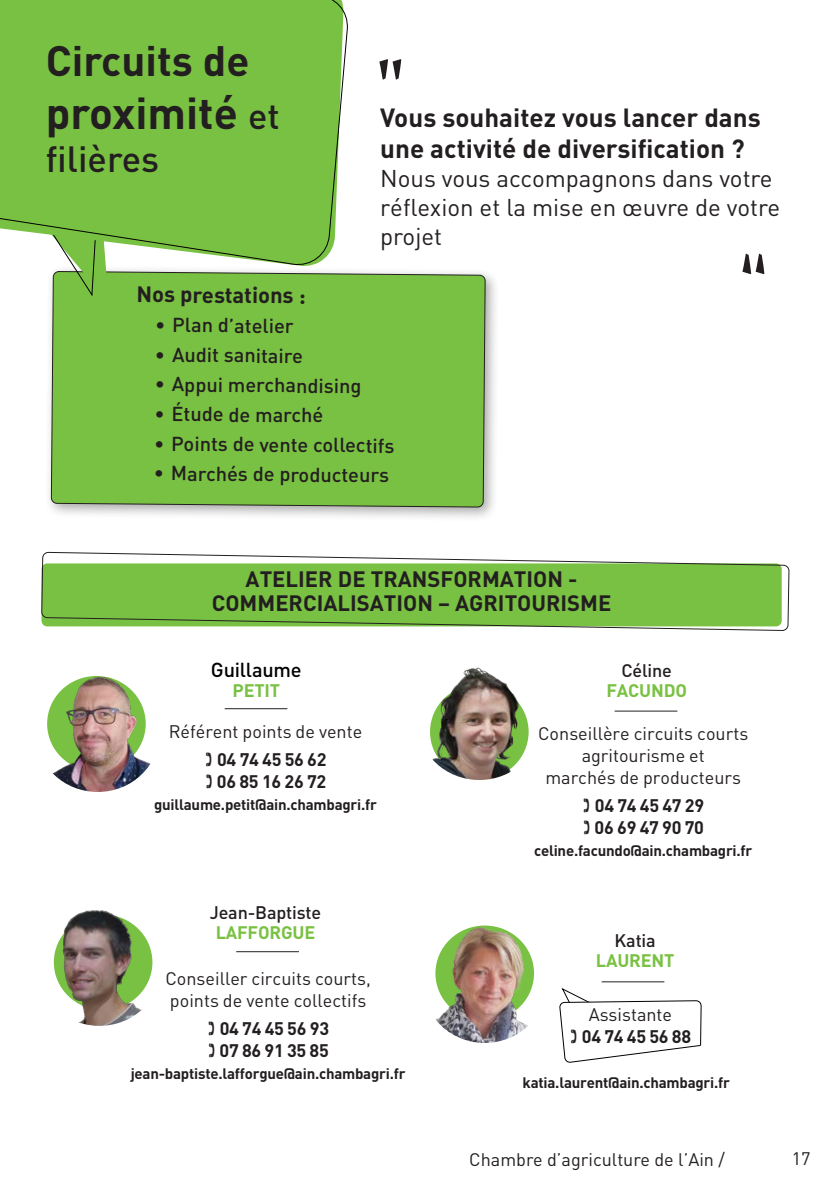
<style>
.page{position:relative;width:840px;height:1191px;background:#fff}
.page>*{position:absolute;margin:0;border:0;box-sizing:border-box;transform-origin:0 0}
.t1{font:700 72px "Minion Pro";color:#231f20}
.t2{font:700 44px "DIN";color:#231f20}
.t3{font:700 42px "DIN";color:#231f20}
.t4{font:500 36px "DIN";color:#231f20}
.t5{font:700 26px/31.2px "DIN";color:#231f20}
.t6{font:24px/28.8px "DIN";color:#231f20}
.t7{font:700 22px/24px "DIN";color:#231f20;text-align:center}
.t8{font:22px "DIN Bold Alternate";color:#231f20}
.t9{font:500 20px "DIN";color:#231f20}
.t10{font:500 20px "DIN";letter-spacing:-.01em;color:#000}
.t11{font:18px "DIN";color:#231f20}
.t12{font:700 18px "DIN";letter-spacing:-.015em;color:#231f20}
.t13{font:500 18px/20px "DIN";letter-spacing:-.01em;color:#231f20;text-align:center}
.t14{font:700 18px "DIN";letter-spacing:-.01em;color:#79c142}
.t15{font:700 15px "DIN";letter-spacing:-.015em;color:#231f20}
.s1{font-weight:500;font-size:36px}
.s2{font-weight:700;color:#79c142}
</style>
<div class="page">
<img style="left:435px;top:926px;width:99px;height:117px">
<img style="left:53px;top:910px;width:100px;height:116px">
<img style="left:430px;top:667px;width:99px;height:113px">
<img style="left:47px;top:676px;width:104px;height:116px">
<div style="left:44px;top:264px;width:456px;height:258px;background:#231f20;opacity:.39"></div>
<div style="left:51px;top:264px;width:434px;height:233px;background:#79c142"></div>
<svg style="left:44px;top:268px;width:65px;height:34px"></svg>
<svg style="left:0;top:0;width:350px;height:268px;background:#84c552"></svg>
<hr style="left:224px;top:708px;width:63px;height:1px;background:#231f20">
<hr style="left:236px;top:951px;width:63px;height:1px;background:#231f20">
<hr style="left:614px;top:710px;width:63px;height:1px;background:#231f20">
<svg style="left:41px;top:497px;width:748px;height:134px"></svg>
<svg style="left:559px;top:981px;width:142px;height:82px"></svg>
<p class="t3" style="left:46px;top:33px;width:205px">Circuits de</p>
<p class="t2" style="left:46px;top:84px;width:235px">proximité <span class="s1">et</span></p>
<p class="t4" style="left:46px;top:136px;width:115px">filières</p>
<p class="t1" style="left:376px;top:36px;width:29px">"</p>
<p class="t5" style="left:380px;top:101px;width:382px">Vous souhaitez vous lancer dans une activité de diversification ?</p>
<p class="t6" style="left:380px;top:163px;width:401px">Nous vous accompagnons dans votre réflexion et la mise en œuvre de votre projet</p>
<p class="t8" style="left:137px;top:279px;width:171px;rotate:1deg">Nos prestations :</p>
<p class="t9" style="left:155px;top:311px;width:140px;rotate:1deg">• Plan d’atelier</p>
<p class="t9" style="left:155px;top:341px;width:149px;rotate:1deg">• Audit sanitaire</p>
<p class="t9" style="left:155px;top:370px;width:208px;rotate:1deg">• Appui merchandising</p>
<p class="t9" style="left:155px;top:400px;width:170px;rotate:1deg">• Étude de marché</p>
<p class="t9" style="left:154px;top:429px;width:241px;rotate:1deg">• Points de vente collectifs</p>
<p class="t9" style="left:154px;top:459px;width:236px;rotate:1deg">• Marchés de producteurs</p>
<p class="t7" style="left:212px;top:566px;width:401px">ATELIER DE TRANSFORMATION -<br>COMMERCIALISATION – AGRITOURISME</p>
<p class="t10" style="left:211px;top:657px;width:92px">Guillaume</p>
<p class="t14" style="left:232px;top:678px;width:49px">PETIT</p>
<p class="t11" style="left:169px;top:720px;width:195px">Référent points de vente</p>
<p class="t12" style="left:217px;top:747px;width:111px">04 74 45 56 62</p>
<p class="t12" style="left:217px;top:769px;width:111px">06 85 16 26 72</p>
<p class="t15" style="left:154px;top:794px;width:224px">guillaume.petit@ain.chambagri.fr</p>
<p class="t13" style="left:210px;top:902px;width:113px">Jean-Baptiste<br><span class="s2">LAFFORGUE</span></p>
<p class="t11" style="left:165px;top:967px;width:207px">Conseiller circuits courts,</p>
<p class="t11" style="left:170px;top:989px;width:198px">points de vente collectifs</p>
<p class="t12" style="left:219px;top:1017px;width:111px">04 74 45 56 93</p>
<p class="t12" style="left:219px;top:1039px;width:111px">07 86 91 35 85</p>
<p class="t15" style="left:131px;top:1064px;width:276px">jean-baptiste.lafforgue@ain.chambagri.fr</p>
<p class="t13" style="left:621px;top:660px;width:52px">Céline</p>
<p class="t14" style="left:606px;top:679px;width:82px">FACUNDO</p>
<p class="t11" style="left:538px;top:722px;width:211px">Conseillère circuits courts</p>
<p class="t11" style="left:581px;top:744px;width:124px">agritourisme et</p>
<p class="t11" style="left:545px;top:766px;width:197px">marchés de producteurs</p>
<p class="t12" style="left:594px;top:794px;width:111px">04 74 45 47 29</p>
<p class="t12" style="left:594px;top:816px;width:111px">06 69 47 90 70</p>
<p class="t15" style="left:533px;top:841px;width:220px">celine.facundo@ain.chambagri.fr</p>
<p class="t13" style="left:614px;top:930px;width:43px">Katia</p>
<p class="t14" style="left:595px;top:949px;width:80px">LAURENT</p>
<p class="t11" style="left:588px;top:1003px;width:85px">Assistante</p>
<p class="t12" style="left:581px;top:1024px;width:111px">04 74 45 56 88</p>
<p class="t15" style="left:522px;top:1072px;width:209px">katia.laurent@ain.chambagri.fr</p>
<p class="t11" style="left:469px;top:1148px;width:257px">Chambre d’agriculture de l’Ain /</p>
<p class="t11" style="left:791px;top:1147px;width:20px">17</p>
</div>
